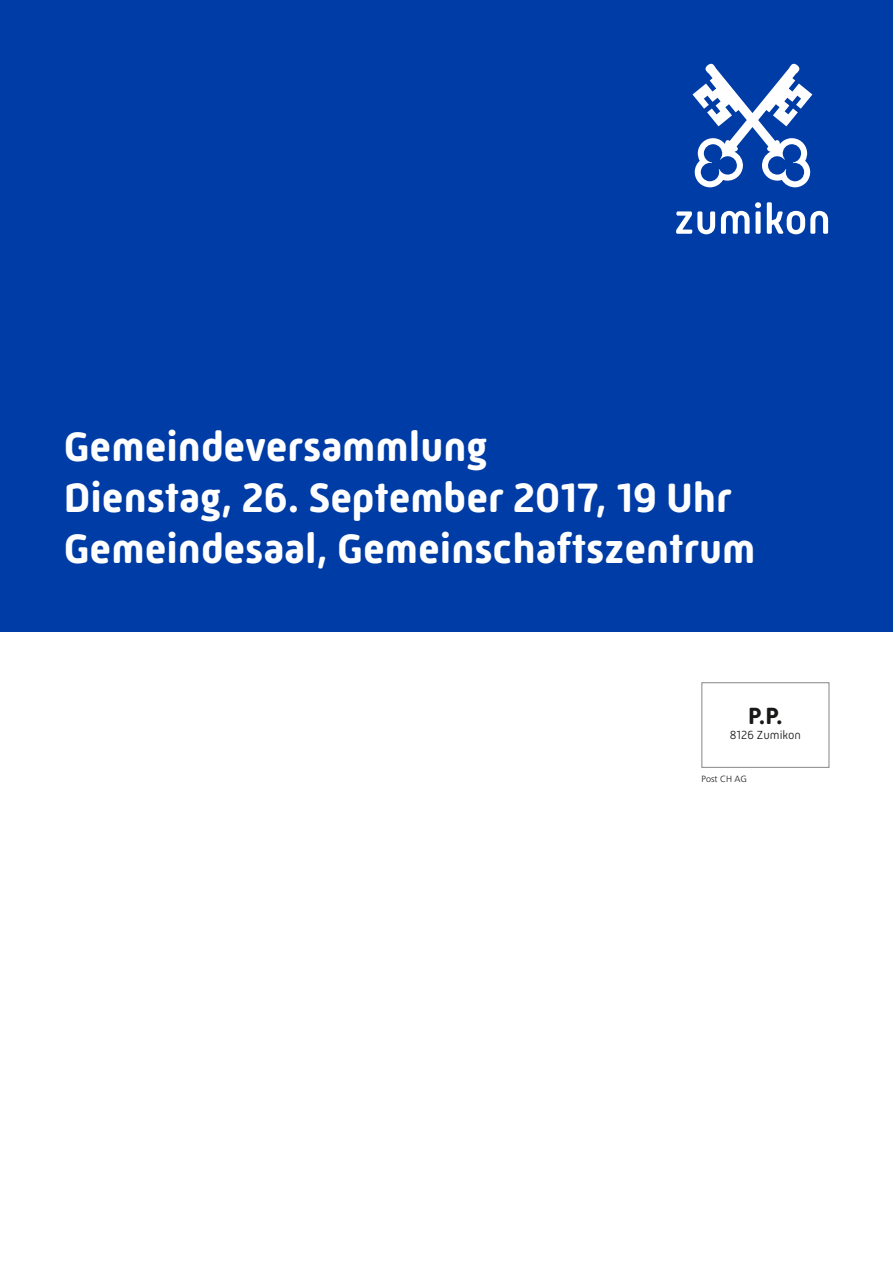
<style>
.page{position:relative;width:893px;height:1263px;background:#fff}
.page>*{position:absolute;margin:0;border:0;box-sizing:border-box;transform-origin:0 0}
.Absatzformat_1{font:700 42px "Mic 32 New Rounded";color:#fff}
.t1{font:700 24px "Mic 32 New Rounded";color:#191918}
.t2{font:300 12px "Mic 32 New Rounded";color:#191918}
.t3{font:300 9px "Frutiger";color:#191918}
</style>
<div class="page">
<div style="left:0;top:0;width:893px;height:631px;background:#003ca5"></div>
<div style="left:702px;top:682px;width:127px;height:85px;border:1px solid #868686"></div>
<svg style="left:676px;top:211px;width:39px;height:23px"></svg>
<svg style="left:721px;top:202px;width:40px;height:32px"></svg>
<svg style="left:767px;top:202px;width:61px;height:32px"></svg>
<svg style="left:692px;top:64px;width:120px;height:123px"></svg>
<p class="Absatzformat_1" style="left:64px;top:422px;width:425px">Gemeindeversammlung</p>
<p class="Absatzformat_1" style="left:64px;top:473px;width:670px">Dienstag, 26. September 2017, 19 Uhr</p>
<p class="Absatzformat_1" style="left:64px;top:524px;width:693px">Gemeindesaal, Gemeinschaftszentrum</p>
<p class="t1" style="left:748px;top:702px;width:36px">P.P.</p>
<p class="t2" style="left:730px;top:728px;width:73px">8126 Zumikon</p>
<p class="t3" style="left:702px;top:774px;width:47px">Post CH AG</p>
</div>
